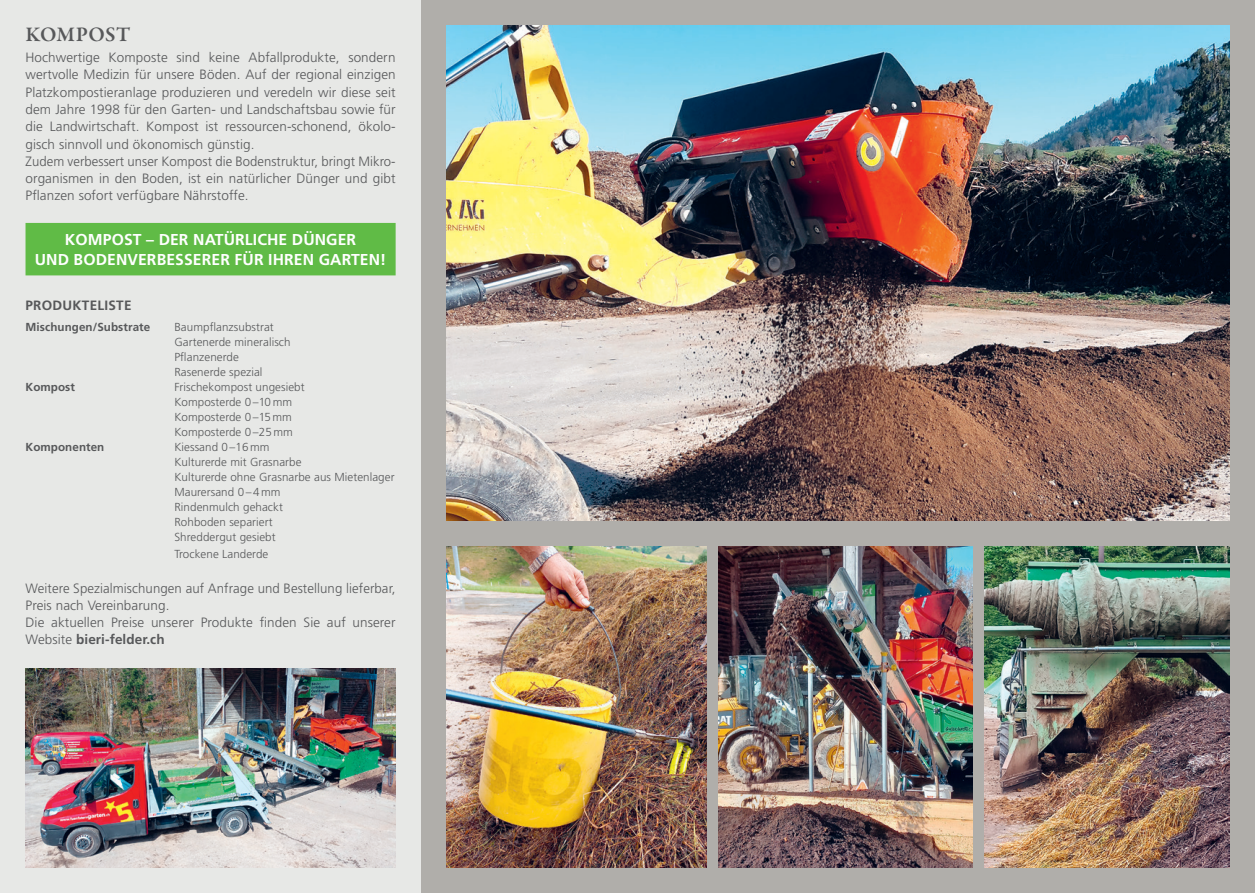
<style>
.page{position:relative;width:1255px;height:893px;background:#fff}
.page>*{position:absolute;margin:0;border:0;box-sizing:border-box;transform-origin:0 0}
.t1{font:600 21px "Garamond Premr Pro";letter-spacing:.015em;color:#57585a}
.t2{font:700 15.75px/20.2px "Frutiger LT Std";letter-spacing:.005em;color:#fff;text-align:center}
.t3{font:300 13.5px/17.2px "Frutiger LT Std";letter-spacing:.005em;color:#57585a}
.t4{font:700 13.5px "Frutiger LT Std";letter-spacing:.02em;color:#57585a}
.t5{font:300 11.7px/15px "Frutiger LT Std";letter-spacing:.005em;color:#57585a}
.t6{font:700 11.7px "Frutiger LT Std";letter-spacing:.005em;color:#57585a}
.s1{font-weight:700}
</style>
<div class="page">
<div style="left:0;top:0;width:421px;height:893px;background:#e7e8e6"></div>
<div style="left:26px;top:223px;width:369px;height:52px;background:#60bb46"></div>
<div style="left:421px;top:0;width:833px;height:893px;background:#b0aeaa"></div>
<img style="left:446px;top:26px;width:783px;height:494px">
<img style="left:26px;top:668px;width:369px;height:199px">
<img style="left:446px;top:546px;width:260px;height:321px">
<img style="left:984px;top:546px;width:245px;height:321px">
<img style="left:719px;top:546px;width:253px;height:321px">
<h1 class="t1" style="left:26px;top:21px;width:106px">KOMPOST</h1>
<p class="t3" style="left:26px;top:49px;width:371px">Hochwertige Komposte sind keine Abfallprodukte, sondern wertvolle Medizin für unsere Böden. Auf der regional einzigen Platzkompostieranlage produzieren und veredeln wir diese seit dem Jahre 1998 für den Garten- und Landschaftsbau sowie für die Landwirtschaft. Kompost ist ressourcen-schonend, ökolo&shy;gisch sinnvoll und ökonomisch günstig.<br>Zudem verbessert unser Kompost die Bodenstruktur, bringt Mikro&shy;organismen in den Boden, ist ein natürlicher Dünger und gibt Pflanzen sofort verfügbare Nährstoffe.</p>
<p class="t2" style="left:35px;top:229px;width:353px">KOMPOST – DER NATÜRLICHE DÜNGER<br>UND BODENVERBESSERER FÜR IHREN GARTEN!</p>
<p class="t4" style="left:26px;top:297px;width:108px">PRODUKTELISTE</p>
<p class="t6" style="left:26px;top:320px;width:126px">Mischungen/Substrate</p>
<p class="t5" style="left:174px;top:320px;width:118px">Baumpflanzsubstrat<br>Gartenerde mineralisch<br>Pflanzenerde<br>Rasenerde spezial</p>
<p class="t6" style="left:26px;top:380px;width:51px">Kompost</p>
<p class="t5" style="left:174px;top:379px;width:132px">Frischekompost ungesiebt<br>Komposterde 0–10mm<br>Komposterde 0–15mm<br>Komposterde 0–25mm</p>
<p class="t6" style="left:26px;top:440px;width:80px">Komponenten</p>
<p class="t5" style="left:174px;top:439px;width:222px">Kiessand 0–16mm<br>Kulturerde mit Grasnarbe<br>Kulturerde ohne Grasnarbe aus Mietenlager<br>Maurersand 0–4mm<br>Rindenmulch gehackt<br>Rohboden separiert<br>Shreddergut gesiebt</p>
<p class="t5" style="left:174px;top:547px;width:95px">Trockene Landerde</p>
<p class="t3" style="left:26px;top:580px;width:371px">Weitere Spezialmischungen auf Anfrage und Bestellung lieferbar, Preis nach Vereinbarung.<br>Die aktuellen Preise unserer Produkte finden Sie auf unserer Website <span class="s1">bieri-felder.ch</span></p>
</div>
